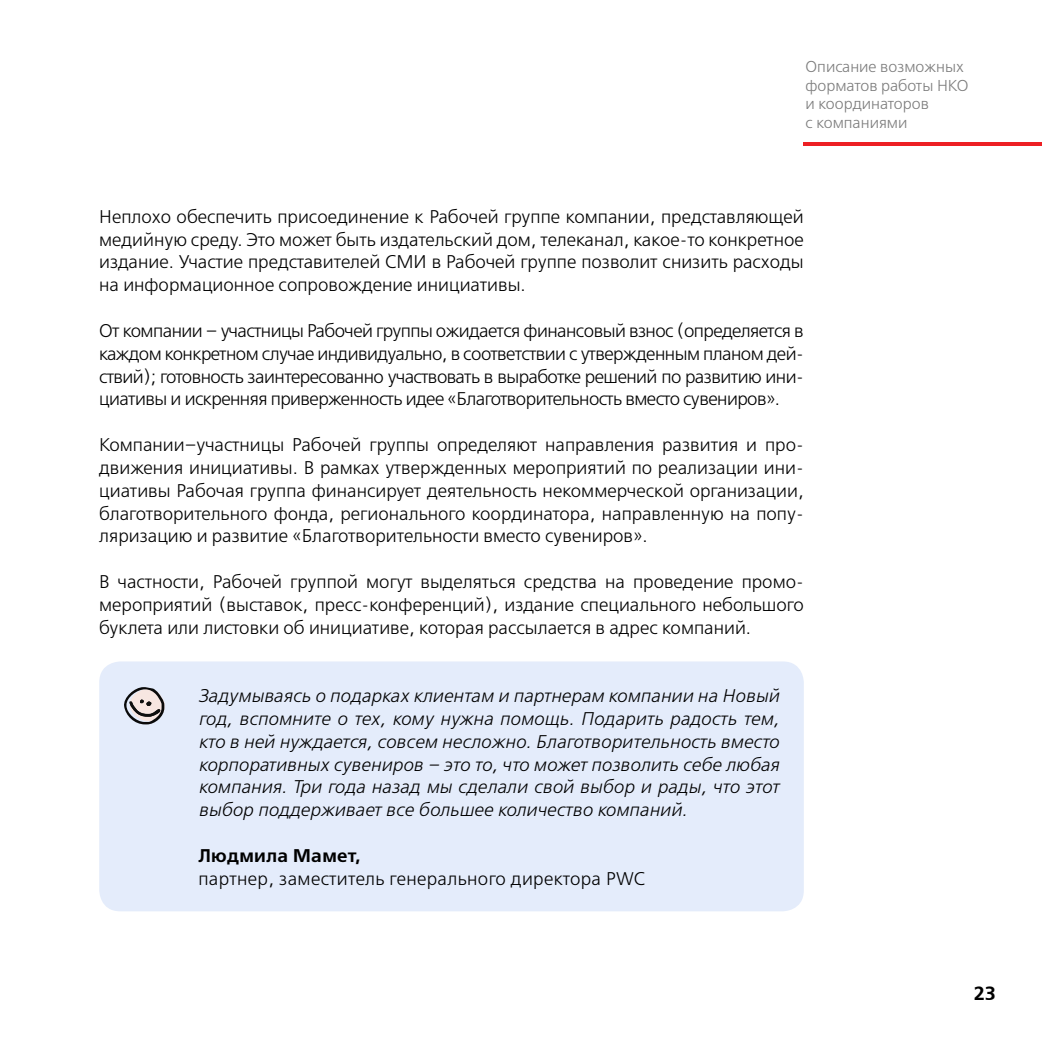
<style>
.page{position:relative;width:1042px;height:1042px;background:#fff}
.page>*{position:absolute;margin:0;border:0;box-sizing:border-box;transform-origin:0 0}
.t1{font:700 19.25px "Free Set";color:#000}
.t2{font:18.38px/22.8px "Free Set C";color:#000;text-align:justify}
.t3{font:italic 18.38px/22.8px "Free Set C";letter-spacing:.01em;color:#000;text-align:justify}
.t4{font:18.38px "Free Set C";letter-spacing:.02em;color:#000}
.t5{font:700 18.38px "Free Set C";letter-spacing:.02em;color:#000}
.t6{font:15.75px/18.9px "Free Set C";color:#7c7c7c}
</style>
<div class="page">
<hr style="left:804px;top:142px;width:238px;height:4px;background:#ed2024">
<div style="left:99px;top:661px;width:705px;height:250px;background:#e4ecfb;border-radius:21px"></div>
<svg style="left:124px;top:687px;width:41px;height:37px"></svg>
<p class="t6" style="left:805px;top:57px;width:164px">Описание возможных форматов работы НКО и координаторов<br>с компаниями</p>
<p class="t2" style="left:99px;top:205px;width:706px">Неплохо обеспечить присоединение к Рабочей группе компании, представляющей медийную среду. Это может быть издательский дом, телеканал, какое-то конкретное издание. Участие представителей СМИ в Рабочей группе позволит снизить расходы на информационное сопровождение инициативы.</p>
<p class="t2" style="left:99px;top:319px;width:706px">От компании – участницы Рабочей группы ожидается финансовый взнос (определяется в каждом конкретном случае индивидуально, в соответствии с утвержденным планом дей&shy;ствий); готовность заинтересованно участвовать в выработке решений по развитию ини&shy;циативы и искренняя приверженность идее «Благотворительность вместо сувениров».</p>
<p class="t2" style="left:99px;top:434px;width:706px">Компании–участницы Рабочей группы определяют направления развития и про&shy;движения инициативы. В рамках утвержденных мероприятий по реализации ини&shy;циативы Рабочая группа финансирует деятельность некоммерческой организации, благотворительного фонда, регионального координатора, направленную на попу&shy;ляризацию и развитие «Благотворительности вместо сувениров».</p>
<p class="t2" style="left:99px;top:571px;width:706px">В частности, Рабочей группой могут выделяться средства на проведение промо&shy;мероприятий (выставок, пресс-конференций), издание специального небольшого буклета или листовки об инициативе, которая рассылается в адрес компаний.</p>
<p class="t3" style="left:198px;top:685px;width:582px">Задумываясь о подарках клиентам и партнерам компании на Новый год, вспомните о тех, кому нужна помощь. Подарить радость тем, кто в ней нуждается, совсем несложно. Благотворительность вместо корпоративных сувениров – это то, что может позволить себе любая компания. Три года назад мы сделали свой выбор и рады, что этот выбор поддерживает все большее количество компаний.</p>
<p class="t5" style="left:198px;top:844px;width:163px">Людмила Мамет,</p>
<p class="t4" style="left:198px;top:867px;width:448px">партнер, заместитель генерального директора PWC</p>
<p class="t1" style="left:974px;top:982px;width:24px">23</p>
</div>
